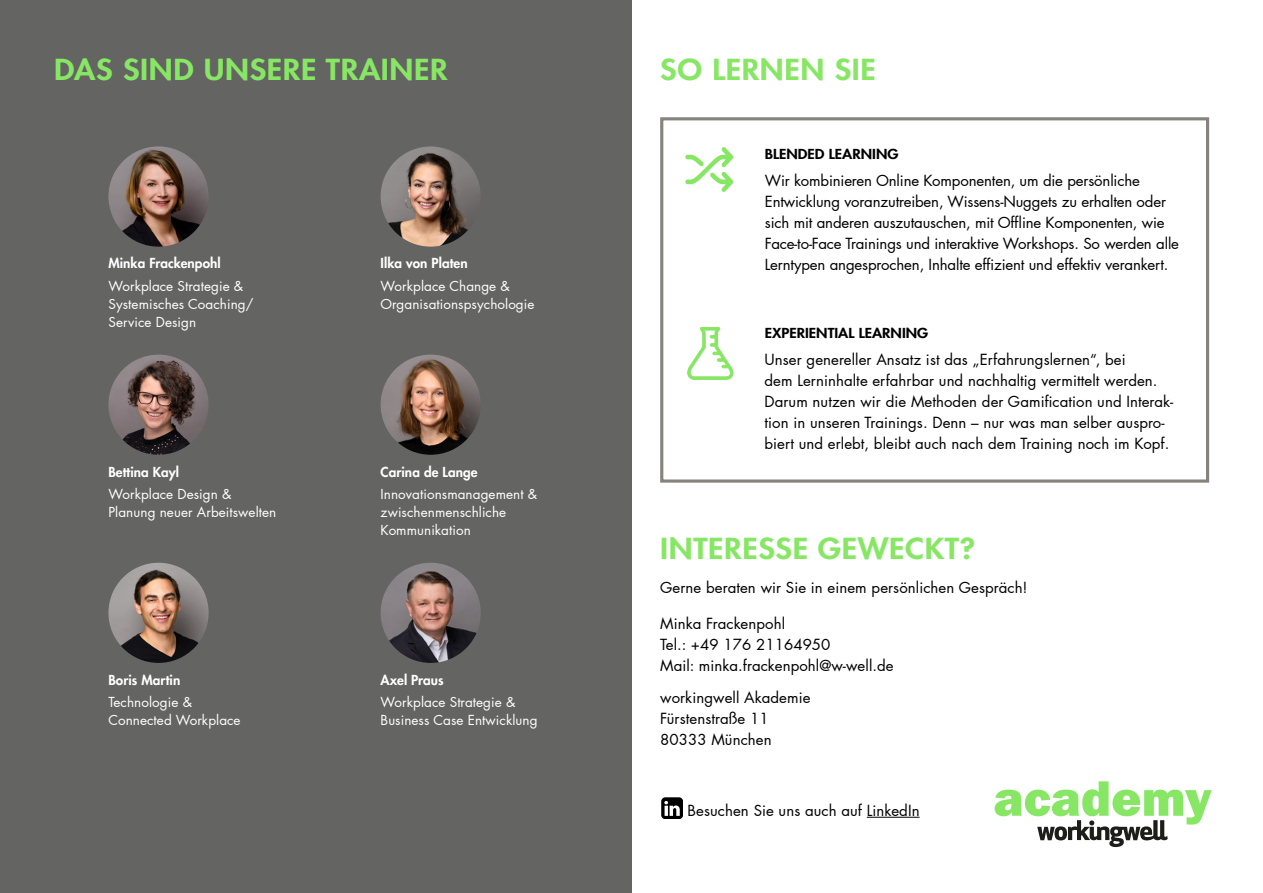
<style>
.page{position:relative;width:1263px;height:893px;background:#fff}
.page>*{position:absolute;margin:0;border:0;box-sizing:border-box;transform-origin:0 0}
.t1{font:800 51.6px "Franklin Gothic";color:#87e765}
.t2{font:800 28.35px "Futura LT Pro";letter-spacing:.02em;color:#87e765;scale:1.11 1}
.t3{font:15px/21px "Futura LT Pro";letter-spacing:.005em;color:#000}
.t4{font:13.5px/18px "Futura LT Pro";letter-spacing:.005em;color:#fff}
.t5{font:800 13.5px "Futura LT Pro";letter-spacing:.005em;color:#fff}
.t6{font:800 13.5px "Futura LT Pro";color:#000;scale:1.11 1}
</style>
<div class="page">
<div style="left:0;top:0;width:631px;height:893px;background:#646463"></div>
<svg style="left:1037px;top:820px;width:131px;height:27px"></svg>
<img style="left:381px;top:146px;width:100px;height:101px;border-radius:50px">
<img style="left:381px;top:355px;width:100px;height:100px;border-radius:50px">
<img style="left:381px;top:563px;width:100px;height:100px;border-radius:50px">
<img style="left:108px;top:146px;width:101px;height:101px;border-radius:50px">
<img style="left:108px;top:355px;width:101px;height:100px;border-radius:50px">
<img style="left:108px;top:563px;width:101px;height:100px;border-radius:50px">
<div style="left:660px;top:117px;width:549px;height:366px;border:3px solid #86837e"></div>
<svg style="left:685px;top:147px;width:48px;height:45px"></svg>
<svg style="left:687px;top:327px;width:46px;height:53px"></svg>
<hr style="left:867px;top:817px;width:52px;height:1px;background:#000">
<svg style="left:661px;top:797px;width:22px;height:22px"></svg>
<h2 class="t2" style="left:54px;top:48px;width:356px">DAS SIND UNSERE TRAINER</h2>
<h2 class="t2" style="left:660px;top:48px;width:196px">SO LERNEN SIE</h2>
<p class="t5" style="left:108px;top:253px;width:114px">Minka Frackenpohl</p>
<p class="t4" style="left:108px;top:276px;width:147px">Workplace Strategie &amp;<br>Systemisches Coaching/<br>Service Design</p>
<p class="t5" style="left:108px;top:461px;width:72px">Bettina Kayl</p>
<p class="t4" style="left:108px;top:485px;width:169px">Workplace Design &amp;<br>Planung neuer Arbeitswelten</p>
<p class="t5" style="left:108px;top:669px;width:73px">Boris Martin</p>
<p class="t4" style="left:108px;top:693px;width:134px">Technologie &amp;<br>Connected Workplace</p>
<p class="t5" style="left:381px;top:253px;width:89px">Ilka von Platen</p>
<p class="t4" style="left:381px;top:277px;width:155px">Workplace Change &amp;<br>Organisationspsychologie</p>
<p class="t5" style="left:381px;top:461px;width:98px">Carina de Lange</p>
<p class="t4" style="left:381px;top:485px;width:158px">Innovationsmanagement &amp; zwischenmenschliche<br>Kommunikation</p>
<p class="t5" style="left:381px;top:669px;width:65px">Axel Praus</p>
<p class="t4" style="left:381px;top:693px;width:158px">Workplace Strategie &amp;<br>Business Case Entwicklung</p>
<p class="t6" style="left:765px;top:144px;width:122px">BLENDED LEARNING</p>
<p class="t3" style="left:765px;top:170px;width:416px">Wir kombinieren Online Komponenten, um die persönliche Entwicklung voranzutreiben, Wissens-Nuggets zu erhalten oder sich mit anderen auszutauschen, mit Offline Komponenten, wie Face-to-Face Trainings und interaktive Workshops. So werden alle Lerntypen angesprochen, Inhalte effizient und effektiv verankert.</p>
<p class="t6" style="left:765px;top:322px;width:149px">EXPERIENTIAL LEARNING</p>
<p class="t3" style="left:764px;top:349px;width:410px">Unser genereller Ansatz ist das „Erfahrungslernen“, bei<br>dem Lerninhalte erfahrbar und nachhaltig vermittelt werden.<br>Darum nutzen wir die Methoden der Gamification und Interak&shy;tion in unseren Trainings. Denn – nur was man selber auspro&shy;biert und erlebt, bleibt auch nach dem Training noch im Kopf.</p>
<h2 class="t2" style="left:660px;top:527px;width:285px">INTERESSE GEWECKT?</h2>
<p class="t3" style="left:660px;top:576px;width:369px">Gerne beraten wir Sie in einem persönlichen Gespräch!</p>
<p class="t3" style="left:660px;top:613px;width:235px">Minka Frackenpohl<br>Tel.: +49 176 21164950<br>Mail: minka.frackenpohl@w-well.de</p>
<p class="t3" style="left:660px;top:687px;width:152px">workingwell Akademie<br>Fürstenstraße 11<br>80333 München</p>
<p class="t3" style="left:688px;top:799px;width:233px">Besuchen Sie uns auch auf LinkedIn</p>
<h1 class="t1" style="left:993px;top:765px;width:220px">academy</h1>
</div>
